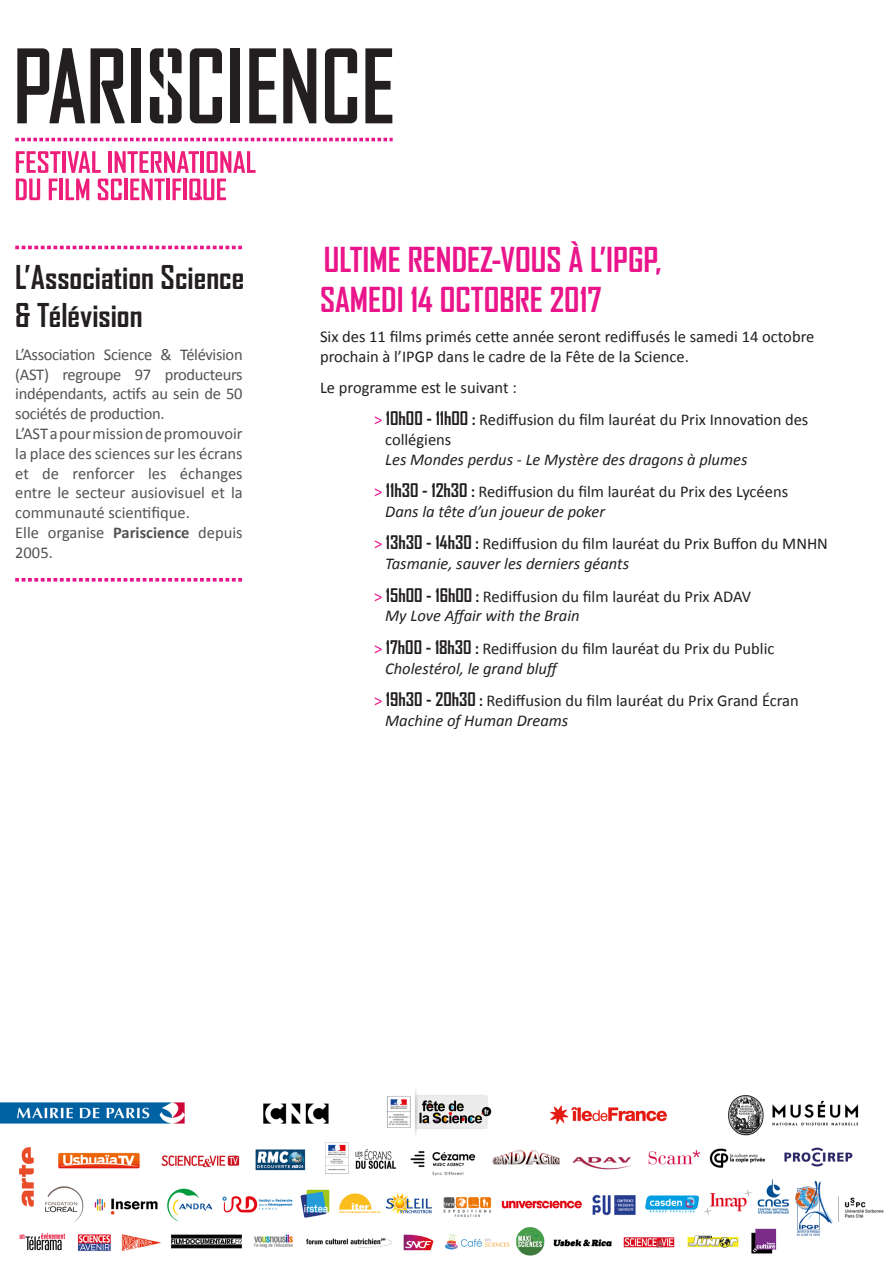
<style>
.page{position:relative;width:893px;height:1263px;background:#fff}
.page>*{position:absolute;margin:0;border:0;box-sizing:border-box;transform-origin:0 0}
.t1{font:700 33px "Agency FB";color:#ea148b}
.t2{font:700 31.5px "Agency FB";color:#231f20}
.t3{font:16.5px/19.8px "Calibri";color:#231f20}
.t4{font:16.5px/19.8px "Calibri";letter-spacing:-.005em;color:#535355;text-align:justify}
.t5{font:italic 16.5px/19.8px "Calibri";color:#231f20}
.s1{font-weight:700}
.s2{color:#ea148b}
.s3{font-family:"Agency FB";font-weight:700;font-size:18px}
.s4{font-style:normal}
</style>
<div class="page">
<svg style="left:17px;top:48px;width:68px;height:75px"></svg>
<svg style="left:91px;top:48px;width:34px;height:75px"></svg>
<div style="left:132px;top:48px;width:9px;height:75px;background:#231f20"></div>
<svg style="left:190px;top:48px;width:32px;height:75px"></svg>
<div style="left:231px;top:48px;width:9px;height:75px;background:#231f20"></div>
<svg style="left:249px;top:48px;width:27px;height:75px"></svg>
<svg style="left:283px;top:48px;width:33px;height:75px"></svg>
<svg style="left:325px;top:48px;width:32px;height:75px"></svg>
<svg style="left:365px;top:48px;width:27px;height:75px"></svg>
<svg style="left:150px;top:48px;width:32px;height:75px"></svg>
<svg style="left:16px;top:151px;width:45px;height:22px"></svg>
<hr style="left:62px;top:151px;width:4px;height:22px;background:#ee1e7b">
<svg style="left:67px;top:151px;width:34px;height:22px"></svg>
<hr style="left:109px;top:151px;width:3px;height:22px;background:#ee1e7b">
<svg style="left:115px;top:151px;width:84px;height:22px"></svg>
<hr style="left:201px;top:151px;width:3px;height:22px;background:#ee1e7b">
<svg style="left:207px;top:151px;width:49px;height:22px"></svg>
<svg style="left:16px;top:179px;width:24px;height:21px"></svg>
<svg style="left:49px;top:179px;width:9px;height:21px"></svg>
<hr style="left:60px;top:179px;width:3px;height:21px;background:#ee1e7b">
<svg style="left:66px;top:179px;width:23px;height:21px"></svg>
<svg style="left:98px;top:179px;width:24px;height:21px"></svg>
<hr style="left:124px;top:179px;width:4px;height:21px;background:#ee1e7b">
<svg style="left:130px;top:179px;width:35px;height:21px"></svg>
<hr style="left:167px;top:179px;width:3px;height:21px;background:#ee1e7b">
<svg style="left:173px;top:179px;width:8px;height:21px"></svg>
<hr style="left:183px;top:179px;width:4px;height:21px;background:#ee1e7b">
<svg style="left:189px;top:179px;width:37px;height:21px"></svg>
<svg style="left:15px;top:138px;width:378px;height:3px"></svg>
<svg style="left:15px;top:246px;width:227px;height:3px"></svg>
<svg style="left:15px;top:578px;width:227px;height:3px"></svg>
<img style="left:0;top:1089px;width:884px;height:167px">
<p class="t2" style="left:15px;top:260px;width:231px">L’Association Science</p>
<p class="t2" style="left:15px;top:297px;width:129px">&amp; Télévision</p>
<p class="t4" style="left:15px;top:344px;width:229px">L’Association Science &amp; Télévision (AST) regroupe 97 producteurs indépendants, actifs au sein de 50 sociétés de production.</p>
<p class="t4" style="left:15px;top:424px;width:229px">L’AST a pour mission depromouvoir la place des sciences sur les écrans et de renforcer les échanges entre le secteur ausiovisuel et la communauté scientifique.</p>
<p class="t4" style="left:15px;top:523px;width:229px">Elle organise <span class="s1">Pariscience</span> depuis<br>2005.</p>
<p class="t1" style="left:324px;top:241px;width:339px">ULTIME RENDEZ-VOUS À L’IPGP,</p>
<p class="t1" style="left:320px;top:281px;width:283px">SAMEDI 14 OCTOBRE 2017</p>
<p class="t3" style="left:320px;top:327px;width:496px">Six des 11 films primés cette année seront rediffusés le samedi 14 octobre prochain à l’IPGP dans le cadre de la Fête de la Science.</p>
<p class="t3" style="left:320px;top:377px;width:198px">Le programme est le suivant :</p>
<p class="t3" style="left:374px;top:410px;width:436px"><span class="s2">&gt;</span> <span class="s3">10h00 - 11h00 :</span> Rediffusion du film lauréat du Prix Innovation des</p>
<p class="t5" style="left:385px;top:429px;width:364px"><span class="s4">collégiens<br></span>Les Mondes perdus - Le Mystère des dragons à plumes</p>
<p class="t3" style="left:374px;top:482px;width:416px"><span class="s2">&gt;</span> <span class="s3">11h30 - 12h30 :</span> Rediffusion du film lauréat du Prix des Lycéens</p>
<p class="t5" style="left:385px;top:501px;width:221px">Dans la tête d’un joueur de poker</p>
<p class="t3" style="left:374px;top:534px;width:455px"><span class="s2">&gt;</span> <span class="s3">13h30 - 14h30 :</span> Rediffusion du film lauréat du Prix Buffon du MNHN</p>
<p class="t5" style="left:385px;top:553px;width:245px">Tasmanie, sauver les derniers géants</p>
<p class="t3" style="left:374px;top:586px;width:379px"><span class="s2">&gt;</span> <span class="s3">15h00 - 16h00 :</span> Rediffusion du film lauréat du Prix ADAV</p>
<p class="t5" style="left:385px;top:605px;width:196px">My Love Affair with the Brain</p>
<p class="t3" style="left:374px;top:638px;width:402px"><span class="s2">&gt;</span> <span class="s3">17h00 - 18h30 :</span> Rediffusion du film lauréat du Prix du Public</p>
<p class="t5" style="left:385px;top:657px;width:176px">Cholestérol, le grand bluff</p>
<p class="t3" style="left:374px;top:691px;width:426px"><span class="s2">&gt;</span> <span class="s3">19h30 - 20h30 :</span> Rediffusion du film lauréat du Prix Grand Écran</p>
<p class="t5" style="left:385px;top:710px;width:185px">Machine of Human Dreams</p>
</div>
